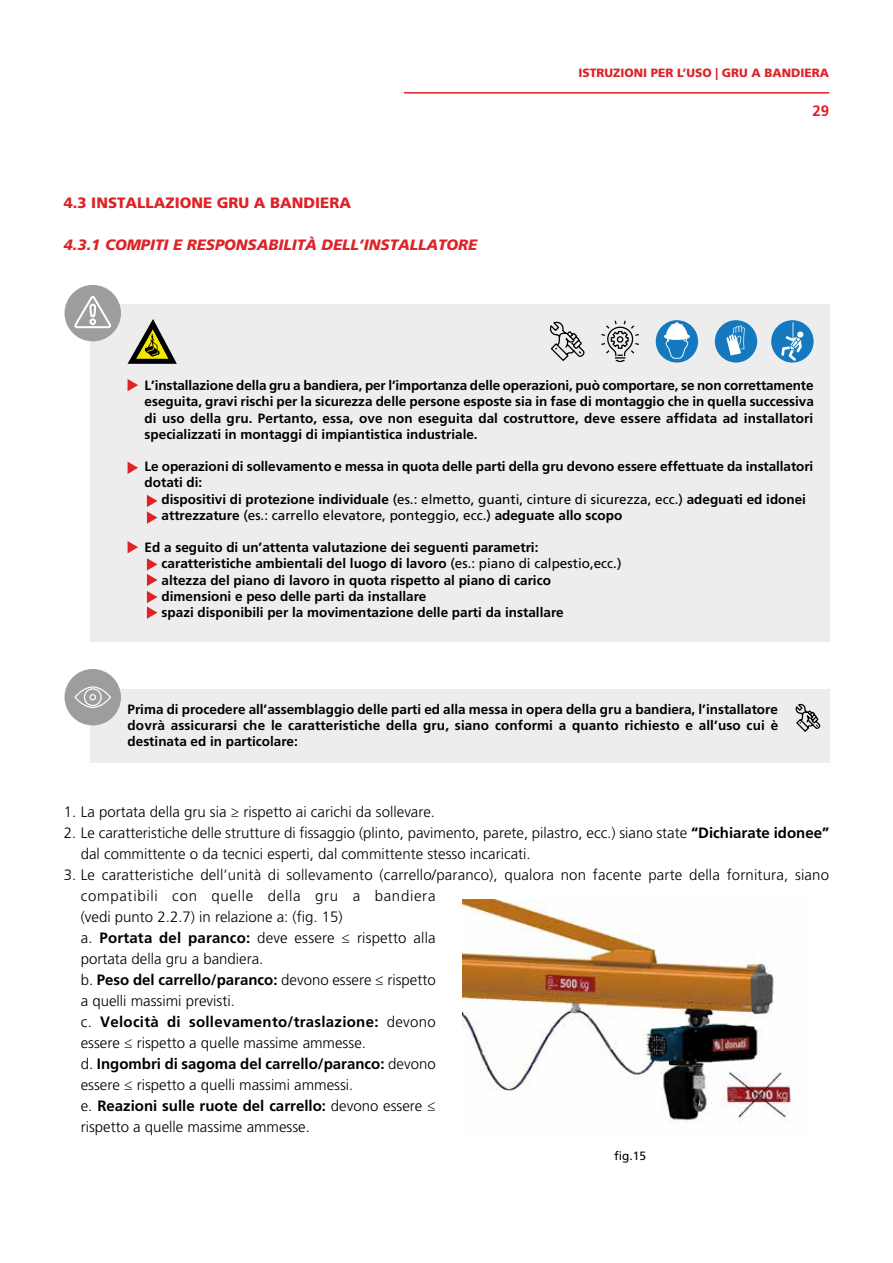
<style>
.page{position:relative;width:893px;height:1263px;background:#fff}
.page>*{position:absolute;margin:0;border:0;box-sizing:border-box;transform-origin:0 0}
.t1{font:300 15px/21px "Frutiger LT Std";color:#000}
.t2{font:italic 900 15px "Frutiger LT Std";color:#de2327}
.t3{font:900 15px "Frutiger LT Std";color:#de2327}
.t4{font:700 15px "Frutiger LT Std";color:#de2327}
.t5{font:700 13.5px/16.2px "Frutiger LT Std";color:#000;text-align:justify}
.t6{font:13.5px/16.2px "Frutiger LT Std";color:#000}
.t7{font:900 12px "Frutiger LT Std";color:#de2327}
.t8{font:12px "Frutiger LT Std";color:#000}
.s1{font-weight:700}
.s2{font-weight:400}
</style>
<div class="page">
<hr style="left:404px;top:92px;width:425px;height:2px;background:#de2327">
<div style="left:90px;top:305px;width:739px;height:337px;background:#ededed"></div>
<svg style="left:128px;top:379px;width:10px;height:12px"></svg>
<svg style="left:128px;top:462px;width:10px;height:12px"></svg>
<svg style="left:128px;top:541px;width:10px;height:12px"></svg>
<div style="left:65px;top:285px;width:56px;height:56px;background:#9d9d9c;border-radius:50%"></div>
<svg style="left:75px;top:296px;width:36px;height:33px"></svg>
<div style="left:715px;top:320px;width:42px;height:43px;background:#1479be;border-radius:50%"></div>
<svg style="left:726px;top:325px;width:19px;height:31px"></svg>
<div style="left:771px;top:320px;width:43px;height:43px;background:#1479be;border-radius:50%"></div>
<div style="left:797px;top:331px;width:6px;height:7px;background:#fff;border-radius:50%"></div>
<svg style="left:781px;top:322px;width:21px;height:39px"></svg>
<div style="left:656px;top:320px;width:42px;height:43px;background:#1479be;border-radius:50%"></div>
<svg style="left:664px;top:322px;width:26px;height:37px"></svg>
<svg style="left:550px;top:321px;width:34px;height:40px"></svg>
<svg style="left:601px;top:320px;width:38px;height:42px"></svg>
<svg style="left:128px;top:319px;width:49px;height:45px"></svg>
<svg style="left:147px;top:495px;width:10px;height:29px"></svg>
<svg style="left:147px;top:558px;width:10px;height:61px"></svg>
<div style="left:90px;top:689px;width:739px;height:74px;background:#ededed"></div>
<div style="left:65px;top:669px;width:56px;height:56px;background:#9d9d9c;border-radius:50%"></div>
<svg style="left:74px;top:686px;width:37px;height:22px"></svg>
<svg style="left:795px;top:703px;width:25px;height:29px"></svg>
<img style="left:462px;top:900px;width:329px;height:224px">
<p class="t7" style="left:578px;top:65px;width:252px">ISTRUZIONI PER L’USO | GRU A BANDIERA</p>
<p class="t3" style="left:64px;top:194px;width:289px">4.3 INSTALLAZIONE GRU A BANDIERA</p>
<p class="t2" style="left:64px;top:236px;width:415px">4.3.1 COMPITI E RESPONSABILITÀ DELL’INSTALLATORE</p>
<p class="t4" style="left:812px;top:102px;width:18px">29</p>
<p class="t5" style="left:145px;top:377px;width:671px">L’installazione della gru a bandiera, per l’importanza delle operazioni, può comportare, se non correttamente eseguita, gravi rischi per la sicurezza delle persone esposte sia in fase di montaggio che in quella successiva di uso della gru. Pertanto, essa, ove non eseguita dal costruttore, deve essere affidata ad installatori specializzati in montaggi di impiantistica industriale.</p>
<p class="t5" style="left:145px;top:458px;width:670px">Le operazioni di sollevamento e messa in quota delle parti della gru devono essere effettuate da installatori dotati di:</p>
<p class="t6" style="left:162px;top:491px;width:646px"><span class="s1">dispositivi di protezione individuale</span> (es.: elmetto, guanti, cinture di sicurezza, ecc.) <span class="s1">adeguati ed idonei attrezzature</span> (es.: carrello elevatore, ponteggio, ecc.) <span class="s1">adeguate allo scopo</span></p>
<p class="t5" style="left:162px;top:539px;width:461px;text-align:left;text-indent:-17px">Ed a seguito di un’attenta valutazione dei seguenti parametri: caratteristiche ambientali del luogo di lavoro <span class="s2">(es.: piano di calpestio,ecc.) </span>altezza del piano di lavoro in quota rispetto al piano di carico dimensioni e peso delle parti da installare<br>spazi disponibili per la movimentazione delle parti da installare</p>
<p class="t5" style="left:128px;top:701px;width:652px">Prima di procedere all’assemblaggio delle parti ed alla messa in opera della gru a bandiera, l’installatore dovrà assicurarsi che le caratteristiche della gru, siano conformi a quanto richiesto e all’uso cui è destinata ed in particolare:</p>
<p class="t1" style="left:64px;top:802px;width:373px">1. La portata della gru sia ≥ rispetto ai carichi da sollevare.</p>
<p class="t1" style="left:81px;top:823px;width:750px;text-indent:-17px">2. Le caratteristiche delle strutture di fissaggio (plinto, pavimento, parete, pilastro, ecc.) siano state <span class="s1">“Dichiarate idonee” </span>dal committente o da tecnici esperti, dal committente stesso incaricati.</p>
<p class="t1" style="left:81px;top:865px;width:750px;text-indent:-17px">3. Le caratteristiche dell’unità di sollevamento (carrello/paranco), qualora non facente parte della fornitura, siano compatibili con quelle della gru a bandiera<br>(vedi punto 2.2.7) in relazione a: (fig. 15)<br>a. <span class="s1">Portata del paranco:</span> deve essere ≤ rispetto alla<br>portata della gru a bandiera.<br>b. <span class="s1">Peso del carrello/paranco:</span> devono essere ≤ rispetto<br>a quelli massimi previsti.<br>c. <span class="s1">Velocità di sollevamento/traslazione:</span> devono<br>essere ≤ rispetto a quelle massime ammesse.<br>d. <span class="s1">Ingombri di sagoma del carrello/paranco:</span> devono<br>essere ≤ rispetto a quelli massimi ammessi.<br>e. <span class="s1">Reazioni sulle ruote del carrello:</span> devono essere ≤<br>rispetto a quelle massime ammesse.</p>
<p class="t8" style="left:614px;top:1149px;width:34px">fig.15</p>
</div>
